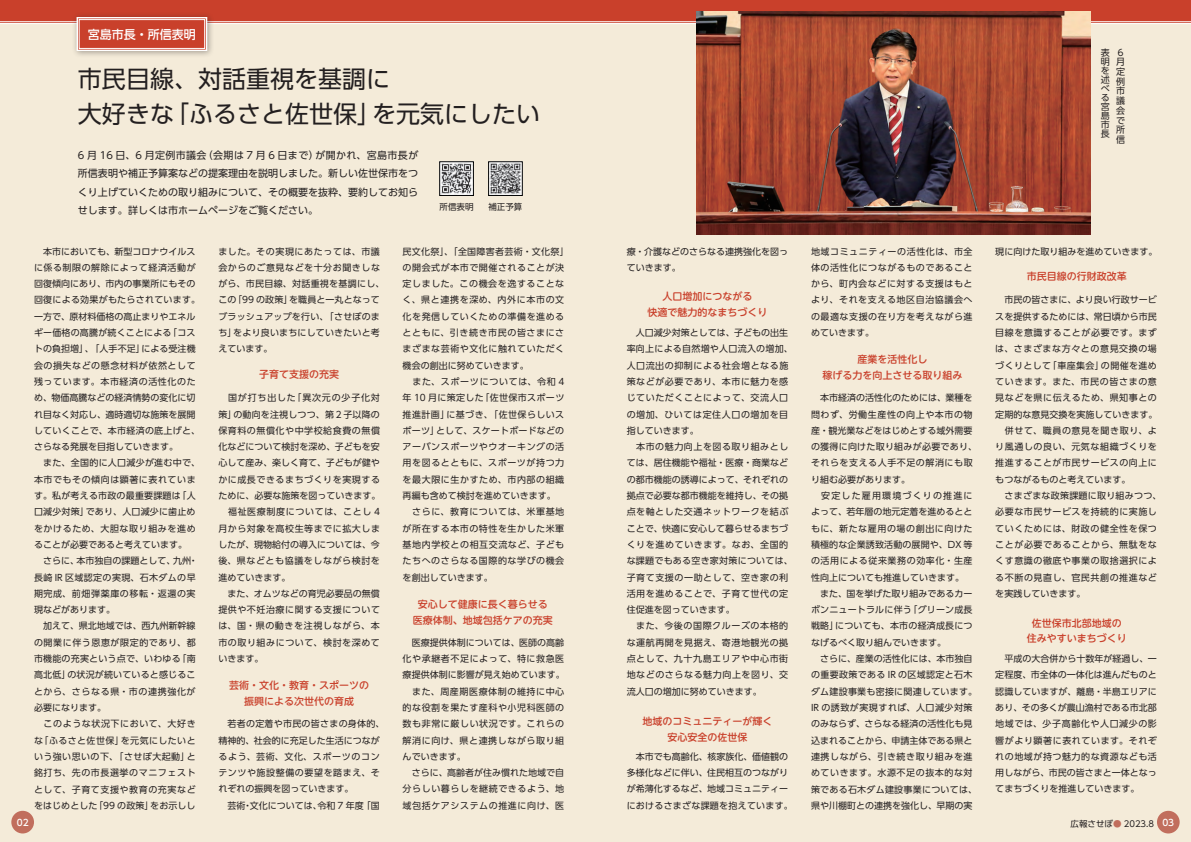
<style>
.page{position:relative;width:1191px;height:842px;background:#f4ebd9}
.page>*{position:absolute;margin:0;border:0;box-sizing:border-box;transform-origin:0 0}
.t1{font:24px "UD Shin Go Pr 6 N";color:#231f20}
.t2{font:500 12px "UD Shin Go Pr 6 N";color:#fff}
.t3{font:500 10px "UD Shin M Go Pr 6 N";color:#c9402b}
.t4{font:10px/18.4px "UD Shin Go Pr 6 N";color:#231f20;text-align:justify}
.t5{font:9px/16.3px "UD Shin Go Pr 6 N";letter-spacing:.03em;color:#231f20;text-align:justify}
.t6{font:9px/16.3px "UD Shin Go Pr 6 N";letter-spacing:.06em;color:#231f20}
.t7{font:9px/16.3px "UD Shin Go Pr 6 N";letter-spacing:.005em;color:#231f20}
.t8{font:9px/16.3px "UD Shin Go Pr 6 N";color:#231f20}
.t9{font:500 9px "UD Shin Go Pr 6 N";color:#fff}
.t10{font:8.5px "UD Shin Go Pr 6 N";color:#231f20}
.s1{color:#c16e5d}
</style>
<div class="page">
<div style="left:71px;top:12px;width:143px;height:46px;background:#231f20;opacity:.4"></div>
<svg style="left:0;top:0;width:1191px;height:52px"></svg>
<div style="left:79px;top:19px;width:126px;height:30px;border:1px solid #fff"></div>
<div style="left:11px;top:811px;width:23px;height:22px;background:#c16e5d;border-radius:50%"></div>
<div style="left:1157px;top:811px;width:22px;height:22px;background:#c16e5d;border-radius:50%"></div>
<img style="left:696px;top:11px;width:394px;height:223px">
<img style="left:441px;top:164px;width:30px;height:30px">
<div style="left:439px;top:162px;width:34px;height:34px;border:1px solid #030303"></div>
<img style="left:490px;top:164px;width:30px;height:30px">
<div style="left:488px;top:162px;width:34px;height:34px;border:1px solid #030303"></div>
<p class="t2" style="left:88px;top:24px;width:109px">宮島市長・所信表明</p>
<p class="t1" style="left:78px;top:60px;width:313px">市民目線、対話重視を基調に</p>
<p class="t1" style="left:78px;top:94px;width:463px">大好きな「ふるさと佐世保」を元気にしたい</p>
<p class="t4" style="left:78px;top:146px;width:342px">6 月 16 日、6 月定例市議会（会期は 7 月 6 日まで）が開かれ、宮島市長が所信表明や補正予算案などの提案理由を説明しました。新しい佐世保市をつくり上げていくための取り組みについて、その概要を抜粋、要約してお知らせします。詳しくは市ホームページをご覧ください。</p>
<p class="t10" style="left:439px;top:200px;width:35px">所信表明</p>
<p class="t10" style="left:488px;top:200px;width:36px">補正予算</p>
<p class="t7" style="left:34px;top:243px;width:168px">　本市においても、新型コロナウイルスに係る制限の解除によって経済活動が回復傾向にあり、市内の事業所にもその回復による効果がもたらされています。一方で、原材料価格の高止まりやエネルギー価格の高騰が続くことによる「コストの負担増」、「人手不足」による受注機会の損失などの懸念材料が依然として残っています。本市経済の活性化のため、物価高騰などの経済情勢の変化に切れ目なく対応し、適時適切な施策を展開していくことで、本市経済の底上げと、さらなる発展を目指していきます。</p>
<p class="t5" style="left:34px;top:455px;width:168px;text-align:left">　また、全国的に人口減少が進む中で、本市でもその傾向は顕著に表れています。私が考える市政の最重要課題は「人口減少対策」であり、人口減少に歯止めをかけるため、大胆な取り組みを進めることが必要であると考えています。</p>
<p class="t5" style="left:34px;top:552px;width:165px;text-align:left">　さらに、本市独自の課題として、九州・長崎 IR 区域認定の実現、石木ダムの早期完成、前畑弾薬庫の移転・返還の実現などがあります。</p>
<p class="t5" style="left:34px;top:618px;width:163px">　加えて、県北地域では、西九州新幹線の開業に伴う恩恵が限定的であり、都市機能の充実という点で、いわゆる「南高北低」の状況が続いていると感じることから、さらなる県・市の連携強化が必要になります。</p>
<p class="t5" style="left:34px;top:715px;width:163px">　このような状況下において、大好きな「ふるさと佐世保」を元気にしたいという強い思いの下、「させぼ大起動」と銘打ち、先の市長選挙のマニフェストとして、子育て支援や教育の充実などをはじめとした「99 の政策」をお示しし</p>
<p class="t5" style="left:218px;top:243px;width:168px;text-align:left">ました。その実現にあたっては、市議会からのご意見などを十分お聞きしながら、市民目線、対話重視を基調にし、この「99 の政策」を職員と一丸となってブラッシュアップを行い、「させぼのまち」をより良いまちにしていきたいと考えています。</p>
<p class="t3" style="left:259px;top:366px;width:81px">子育て支援の充実</p>
<p class="t5" style="left:218px;top:389px;width:163px">　国が打ち出した「異次元の少子化対策」の動向を注視しつつ、第２子以降の保育料の無償化や中学校給食費の無償化などについて検討を深め、子どもを安心して産み、楽しく育て、子どもが健やかに成長できるまちづくりを実現するために、必要な施策を図っていきます。</p>
<p class="t5" style="left:218px;top:503px;width:163px">　福祉医療制度については、ことし 4月から対象を高校生等までに拡大しましたが、現物給付の導入については、今後、県などとも協議をしながら検討を進めていきます。</p>
<p class="t5" style="left:218px;top:585px;width:163px">　また、オムツなどの育児必要品の無償提供や不妊治療に関する支援については、国・県の動きを注視しながら、本市の取り組みについて、検討を深めていきます。</p>
<p class="t3" style="left:229px;top:677px;width:142px">芸術・文化・教育・スポーツの</p>
<p class="t3" style="left:244px;top:692px;width:112px">振興による次世代の育成</p>
<p class="t5" style="left:218px;top:715px;width:168px;text-align:left">　若者の定着や市民の皆さまの身体的、精神的、社会的に充足した生活につながるよう、芸術、文化、スポーツのコンテンツや施設整備の要望を踏まえ、それぞれの振興を図っていきます。</p>
<p class="t8" style="left:218px;top:797px;width:163px">　芸術・文化については、令和 7 年度「国</p>
<p class="t6" style="left:403px;top:243px;width:168px">民文化祭」、「全国障害者芸術・文化祭」の開会式が本市で開催されることが決定しました。この機会を逸することなく、県と連携を深め、内外に本市の文化を発信していくための準備を進めるとともに、引き続き市民の皆さまにさまざまな芸術や文化に触れていただく機会の創出に努めていきます。</p>
<p class="t5" style="left:403px;top:373px;width:163px">　また、スポーツについては、令和 4年 10 月に策定した「佐世保市スポーツ推進計画」に基づき、「佐世保らしいスポーツ」として、スケートボードなどのアーバンスポーツやウオーキングの活用を図るとともに、スポーツが持つ力を最大限に生かすため、市内部の組織再編も含めて検討を進めていきます。</p>
<p class="t5" style="left:403px;top:503px;width:163px">　さらに、教育については、米軍基地が所在する本市の特性を生かした米軍基地内学校との相互交流など、子どもたちへのさらなる国際的な学びの機会を創出していきます。</p>
<p class="t3" style="left:418px;top:596px;width:131px">安心して健康に長く暮らせる</p>
<p class="t3" style="left:413px;top:612px;width:141px">医療体制、地域包括ケアの充実</p>
<p class="t5" style="left:403px;top:634px;width:163px">　医療提供体制については、医師の高齢化や承継者不足によって、特に救急医療提供体制に影響が見え始めています。</p>
<p class="t5" style="left:403px;top:683px;width:163px">　また、周産期医療体制の維持に中心的な役割を果たす産科や小児科医師の数も非常に厳しい状況です。これらの解消に向け、県と連携しながら取り組んでいきます。</p>
<p class="t5" style="left:403px;top:764px;width:163px">　さらに、高齢者が住み慣れた地域で自分らしい暮らしを継続できるよう、地域包括ケアシステムの推進に向け、医</p>
<p class="t5" style="left:1100px;top:47px;width:10px;line-height:9px">表明を述べる宮島市長</p>
<p class="t5" style="left:1116px;top:47px;width:10px;line-height:9.7px;text-align:left">６月定例市議会で所信</p>
<p class="t8" style="left:626px;top:243px;width:163px">療・介護などのさらなる連携強化を図っていきます。</p>
<p class="t3" style="left:662px;top:288px;width:91px">人口増加につながる</p>
<p class="t3" style="left:647px;top:303px;width:121px">快適で魅力的なまちづくり</p>
<p class="t6" style="left:626px;top:324px;width:168px">　人口減少対策としては、子どもの出生率向上による自然増や人口流入の増加、人口流出の抑制による社会増となる施策などが必要であり、本市に魅力を感じていただくことによって、交流人口の増加、ひいては定住人口の増加を目指していきます。</p>
<p class="t5" style="left:626px;top:438px;width:168px;text-align:left">　本市の魅力向上を図る取り組みとしては、居住機能や福祉・医療・商業などの都市機能の誘導によって、それぞれの拠点で必要な都市機能を維持し、その拠点を軸とした交通ネットワークを結ぶことで、快適に安心して暮らせるまちづくりを進めていきます。なお、全国的な課題でもある空き家対策については、子育て支援の一助として、空き家の利活用を進めることで、子育て世代の定住促進を図っていきます。</p>
<p class="t5" style="left:626px;top:618px;width:163px">　また、今後の国際クルーズの本格的な運航再開を見据え、寄港地観光の拠点として、九十九島エリアや中心市街地などのさらなる魅力向上を図り、交流人口の増加に努めていきます。</p>
<p class="t3" style="left:642px;top:713px;width:131px">地域のコミュニティーが輝く</p>
<p class="t3" style="left:667px;top:729px;width:81px">安心安全の佐世保</p>
<p class="t8" style="left:626px;top:748px;width:168px">　本市でも高齢化、核家族化、価値観の多様化などに伴い、住民相互のつながりが希薄化するなど、地域コミュニティーにおけるさまざな課題を抱えています。</p>
<p class="t5" style="left:811px;top:243px;width:163px">地域コミュニティーの活性化は、市全体の活性化につながるものであることから、町内会などに対する支援はもとより、それを支える地区自治協議会への最適な支援の在り方を考えながら進めていきます。</p>
<p class="t3" style="left:857px;top:351px;width:71px">産業を活性化し</p>
<p class="t3" style="left:822px;top:366px;width:141px">稼げる力を向上させる取り組み</p>
<p class="t5" style="left:811px;top:389px;width:168px;text-align:left">　本市経済の活性化のためには、業種を問わず、労働生産性の向上や本市の物産・観光業などをはじめとする域外需要の獲得に向けた取り組みが必要であり、それらを支える人手不足の解消にも取り組む必要があります。</p>
<p class="t5" style="left:811px;top:487px;width:163px">　安定した雇用環境づくりの推進によって、若年層の地元定着を進めるとともに、新たな雇用の場の創出に向けた積極的な企業誘致活動の展開や、DX 等の活用による従来業務の効率化・生産性向上についても推進していきます。</p>
<p class="t5" style="left:811px;top:585px;width:163px">　また、国を挙げた取り組みであるカーボンニュートラルに伴う「グリーン成長戦略」についても、本市の経済成長につなげるべく取り組んでいきます。</p>
<p class="t5" style="left:811px;top:650px;width:168px;text-align:left">　さらに、産業の活性化には、本市独自の重要政策である IR の区域認定と石木ダム建設事業も密接に関連しています。<br>IR の誘致が実現すれば、人口減少対策のみならず、さらなる経済の活性化も見込まれることから、申請主体である県と連携しながら、引き続き取り組みを進めていきます。水源不足の抜本的な対策である石木ダム建設事業については、県や川棚町との連携を強化し、早期の実</p>
<p class="t8" style="left:995px;top:243px;width:163px">現に向けた取り組みを進めていきます。</p>
<p class="t3" style="left:1026px;top:268px;width:101px">市民目線の行財政改革</p>
<p class="t5" style="left:995px;top:292px;width:163px">　市民の皆さまに、より良い行政サービスを提供するためには、常日頃から市民目線を意識することが必要です。まずは、さまざまな方々との意見交換の場づくりとして「車座集会」の開催を進めていきます。また、市民の皆さまの意見などを県に伝えるため、県知事との定期的な意見交換を実施していきます。</p>
<p class="t5" style="left:995px;top:422px;width:163px">　併せて、職員の意見を聞き取り、より風通しの良い、元気な組織づくりを推進することが市民サービスの向上にもつながるものと考えています。</p>
<p class="t6" style="left:995px;top:487px;width:168px">　さまざまな政策課題に取り組みつつ、必要な市民サービスを持続的に実施していくためには、財政の健全性を保つことが必要であることから、無駄をなくす意識の徹底や事業の取捨選択による不断の見直し、官民共創の推進などを実践していきます。</p>
<p class="t3" style="left:1031px;top:614px;width:91px">佐世保市北部地域の</p>
<p class="t3" style="left:1026px;top:630px;width:101px">住みやすいまちづくり</p>
<p class="t5" style="left:995px;top:650px;width:163px">　平成の大合併から十数年が経過し、一定程度、市全体の一体化は進んだものと認識していますが、離島・半島エリアにあり、その多くが農山漁村である市北部地域では、少子高齢化や人口減少の影響がより顕著に表れています。それぞれの地域が持つ魅力的な資源なども活用しながら、市民の皆さまと一体となってまちづくりを推進していきます。</p>
<p class="t9" style="left:17px;top:815px;width:13px">02</p>
<p class="t10" style="left:1070px;top:817px;width:85px">広報させぼ<span class="s1">●</span> 2023.8</p>
<p class="t9" style="left:1162px;top:815px;width:13px">03</p>
</div>
